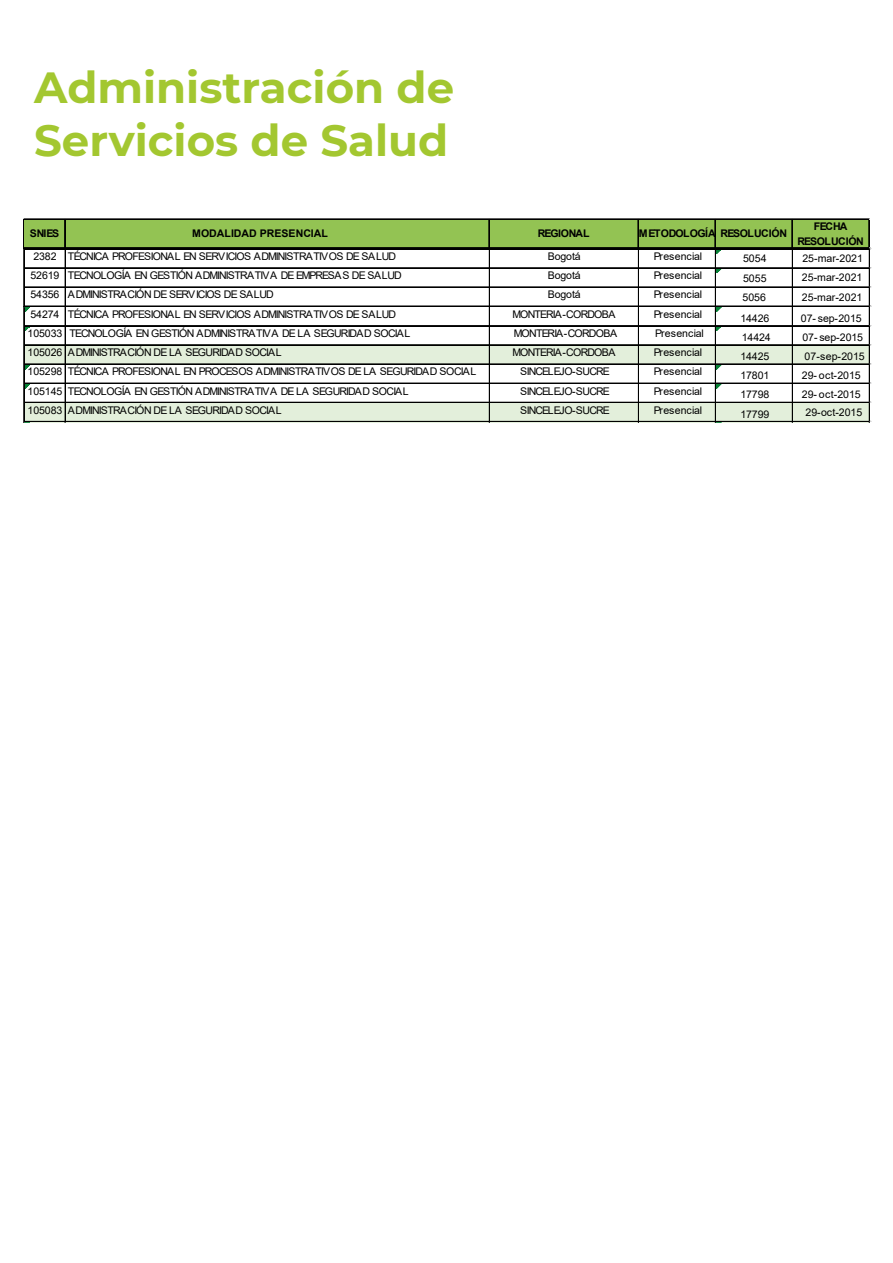
<style>
.page{position:relative;width:893px;height:1263px;background:#fff}
.page>*{position:absolute;margin:0;border:0;box-sizing:border-box;transform-origin:0 0}
.t1{font:700 43.5px/52.2px "Montserrat";color:#a3c730}
.t2{font:10.5px "Arial";letter-spacing:-.085em;color:#000}
.t3{font:10.5px "Arial";letter-spacing:-.05em;color:#000}
.t4{font:10.5px "Arial";letter-spacing:-.01em;color:#000}
.t5{font:10.5px "Arial";color:#000}
.t6{font:700 10.5px/14.4px "Arial";letter-spacing:-.05em;color:#000;text-align:center}
.t7{font:700 10.5px "Arial";letter-spacing:-.005em;color:#000}
</style>
<div class="page">
<div style="left:24px;top:220px;width:846px;height:29px;background:#93c353"></div>
<hr style="left:24px;top:219px;width:846px;height:1px;background:#000">
<hr style="left:24px;top:247px;width:846px;height:1px;background:#000">
<hr style="left:24px;top:248px;width:846px;height:1px;background:#000">
<hr style="left:23px;top:219px;width:1px;height:30px;background:#000">
<svg style="left:64px;top:220px;width:2px;height:27px"></svg>
<svg style="left:489px;top:220px;width:1px;height:27px"></svg>
<svg style="left:638px;top:220px;width:1px;height:27px"></svg>
<svg style="left:791px;top:220px;width:2px;height:27px"></svg>
<svg style="left:25px;top:327px;width:5px;height:4px"></svg>
<svg style="left:716px;top:327px;width:5px;height:4px"></svg>
<div style="left:25px;top:345px;width:845px;height:20px;background:#e3efdb"></div>
<svg style="left:25px;top:365px;width:5px;height:5px"></svg>
<svg style="left:716px;top:365px;width:5px;height:5px"></svg>
<svg style="left:25px;top:384px;width:5px;height:5px"></svg>
<svg style="left:716px;top:384px;width:5px;height:5px"></svg>
<div style="left:25px;top:402px;width:845px;height:20px;background:#e3efdb"></div>
<hr style="left:25px;top:325px;width:845px;height:1px;background:#000">
<hr style="left:25px;top:326px;width:845px;height:1px;background:#000">
<hr style="left:25px;top:344px;width:845px;height:1px;background:#000">
<hr style="left:25px;top:345px;width:845px;height:1px;background:#000">
<hr style="left:25px;top:364px;width:845px;height:1px;background:#000">
<hr style="left:25px;top:383px;width:845px;height:1px;background:#000">
<hr style="left:25px;top:402px;width:845px;height:1px;background:#000">
<hr style="left:25px;top:421px;width:845px;height:1px;background:#000">
<hr style="left:24px;top:306px;width:1px;height:116px;background:#000">
<hr style="left:65px;top:306px;width:1px;height:116px;background:#000">
<hr style="left:489px;top:306px;width:1px;height:116px;background:#000">
<hr style="left:638px;top:306px;width:1px;height:116px;background:#000">
<hr style="left:715px;top:306px;width:1px;height:116px;background:#000">
<hr style="left:792px;top:306px;width:1px;height:116px;background:#000">
<hr style="left:869px;top:306px;width:1px;height:116px;background:#000">
<svg style="left:715px;top:220px;width:6px;height:34px"></svg>
<svg style="left:716px;top:269px;width:5px;height:4px"></svg>
<svg style="left:25px;top:307px;width:5px;height:5px"></svg>
<svg style="left:716px;top:307px;width:5px;height:5px"></svg>
<hr style="left:25px;top:248px;width:845px;height:1px;background:#000">
<hr style="left:25px;top:249px;width:845px;height:1px;background:#000">
<hr style="left:25px;top:267px;width:845px;height:1px;background:#000">
<hr style="left:25px;top:268px;width:845px;height:1px;background:#000">
<hr style="left:25px;top:287px;width:845px;height:1px;background:#000">
<hr style="left:25px;top:306px;width:845px;height:1px;background:#000">
<hr style="left:24px;top:249px;width:1px;height:58px;background:#000">
<hr style="left:65px;top:249px;width:1px;height:58px;background:#000">
<hr style="left:489px;top:249px;width:1px;height:58px;background:#000">
<hr style="left:638px;top:249px;width:1px;height:58px;background:#000">
<hr style="left:715px;top:249px;width:1px;height:58px;background:#000">
<hr style="left:792px;top:249px;width:1px;height:58px;background:#000">
<hr style="left:869px;top:249px;width:1px;height:58px;background:#000">
<svg style="left:868px;top:219px;width:3px;height:31px"></svg>
<h1 class="t1" style="left:34px;top:60px;width:421px">Administración de<br>Servicios de Salud</h1>
<p class="t7" style="left:30px;top:226px;width:31px">SNIES</p>
<p class="t7" style="left:192px;top:226px;width:137px">MODALIDAD PRESENCIAL</p>
<p class="t6" style="left:538px;top:226px;width:53px">REGIONAL</p>
<p class="t6" style="left:639px;top:226px;width:150px">METODOLOGÍA RESOLUCIÓN</p>
<p class="t6" style="left:798px;top:220px;width:68px">FECHA<br>RESOLUCIÓN</p>
<p class="t2" style="left:33px;top:249px;width:364px">2382 TÉCNICA PROFESIONAL EN SERVICIOS ADMINISTRATIVOS DE SALUD</p>
<p class="t3" style="left:548px;top:249px;width:34px">Bogotá</p>
<p class="t4" style="left:654px;top:249px;width:50px">Presencial</p>
<p class="t3" style="left:743px;top:251px;width:25px">5054</p>
<p class="t5" style="left:802px;top:251px;width:62px">25-mar-2021</p>
<p class="t3" style="left:30px;top:268px;width:373px">52619 TECNOLOGÍA EN GESTIÓN ADMINISTRATIVA DE EMPRESAS DE SALUD</p>
<p class="t3" style="left:548px;top:268px;width:34px">Bogotá</p>
<p class="t4" style="left:654px;top:268px;width:50px">Presencial</p>
<p class="t3" style="left:743px;top:271px;width:25px">5055</p>
<p class="t5" style="left:802px;top:270px;width:62px">25-mar-2021</p>
<p class="t2" style="left:30px;top:287px;width:245px">54356 ADMINISTRACIÓN DE SERVICIOS DE SALUD</p>
<p class="t3" style="left:548px;top:287px;width:34px">Bogotá</p>
<p class="t4" style="left:654px;top:287px;width:50px">Presencial</p>
<p class="t3" style="left:742px;top:290px;width:25px">5056</p>
<p class="t5" style="left:802px;top:290px;width:62px">25-mar-2021</p>
<p class="t2" style="left:30px;top:307px;width:367px">54274 TÉCNICA PROFESIONAL EN SERVICIOS ADMINISTRATIVOS DE SALUD</p>
<p class="t2" style="left:512px;top:307px;width:105px">MONTERIA-CORDOBA</p>
<p class="t4" style="left:654px;top:307px;width:50px">Presencial</p>
<p class="t3" style="left:740px;top:311px;width:30px">14426</p>
<p class="t4" style="left:801px;top:311px;width:62px">07- sep-2015</p>
<p class="t3" style="left:28px;top:326px;width:384px">105033 TECNOLOGÍA EN GESTIÓN ADMINISTRATIVA DE LA SEGURIDAD SOCIAL</p>
<p class="t2" style="left:514px;top:326px;width:105px">MONTERIA-CORDOBA</p>
<p class="t4" style="left:655px;top:326px;width:50px">Presencial</p>
<p class="t3" style="left:742px;top:330px;width:30px">14424</p>
<p class="t4" style="left:802px;top:330px;width:62px">07- sep-2015</p>
<p class="t3" style="left:28px;top:345px;width:256px">105026 ADMINISTRACIÓN DE LA SEGURIDAD SOCIAL</p>
<p class="t2" style="left:512px;top:345px;width:105px">MONTERIA-CORDOBA</p>
<p class="t4" style="left:654px;top:345px;width:50px">Presencial</p>
<p class="t3" style="left:740px;top:349px;width:30px">14425</p>
<p class="t5" style="left:804px;top:349px;width:62px">07-sep-2015</p>
<p class="t2" style="left:28px;top:364px;width:450px">105298 TÉCNICA PROFESIONAL EN PROCESOS ADMINISTRATIVOS DE LA SEGURIDAD SOCIAL</p>
<p class="t2" style="left:520px;top:364px;width:91px">SINCELEJO-SUCRE</p>
<p class="t4" style="left:654px;top:364px;width:50px">Presencial</p>
<p class="t3" style="left:740px;top:368px;width:30px">17801</p>
<p class="t4" style="left:802px;top:368px;width:60px">29- oct-2015</p>
<p class="t3" style="left:28px;top:384px;width:383px">105145 TECNOLOGÍA EN GESTIÓN ADMINISTRATIVA DE LA SEGURIDAD SOCIAL</p>
<p class="t2" style="left:520px;top:384px;width:91px">SINCELEJO-SUCRE</p>
<p class="t4" style="left:654px;top:384px;width:50px">Presencial</p>
<p class="t3" style="left:740px;top:387px;width:30px">17798</p>
<p class="t4" style="left:802px;top:387px;width:60px">29- oct-2015</p>
<p class="t3" style="left:28px;top:403px;width:256px">105083 ADMINISTRACIÓN DE LA SEGURIDAD SOCIAL</p>
<p class="t2" style="left:520px;top:403px;width:91px">SINCELEJO-SUCRE</p>
<p class="t4" style="left:654px;top:403px;width:50px">Presencial</p>
<p class="t3" style="left:740px;top:407px;width:30px">17799</p>
<p class="t5" style="left:806px;top:405px;width:58px">29-oct-2015</p>
</div>
